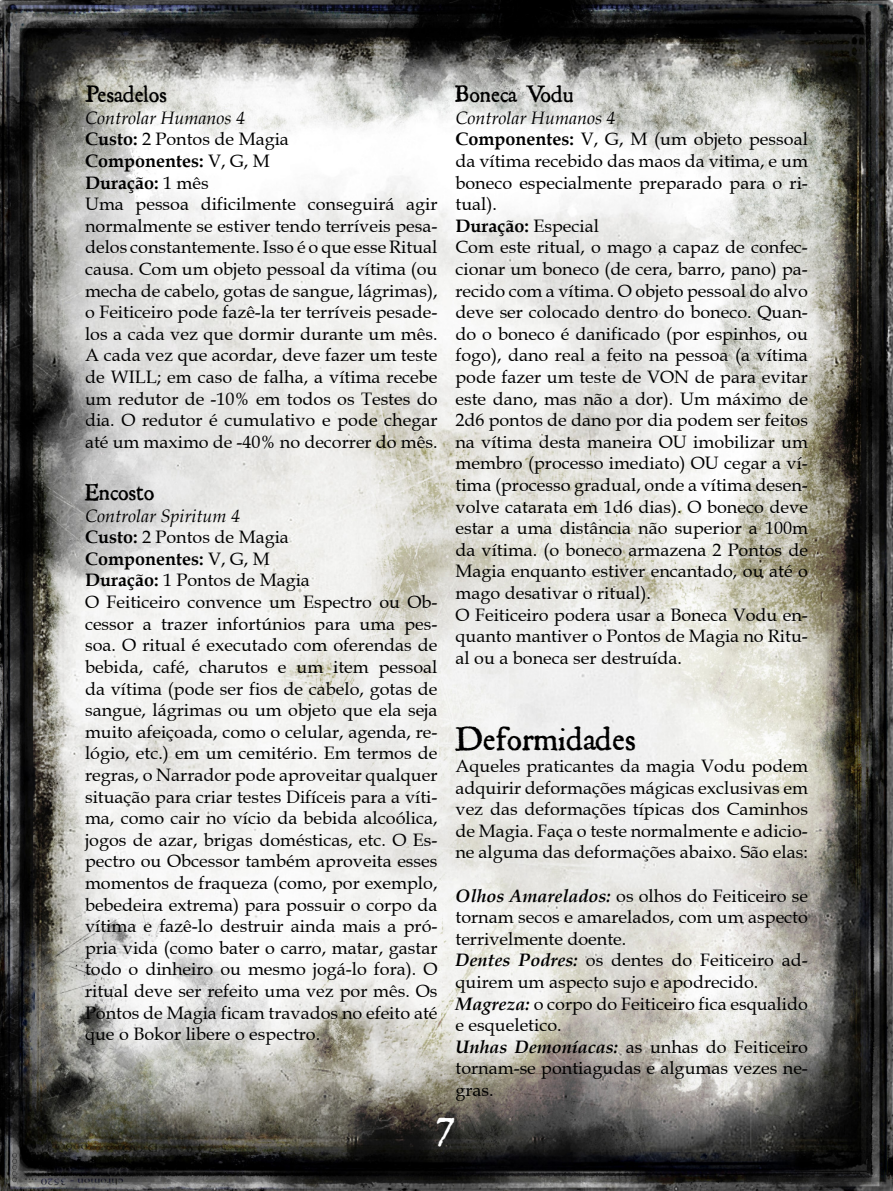
<style>
.page{position:relative;width:893px;height:1191px;background:#fff}
.page>*{position:absolute;margin:0;border:0;box-sizing:border-box;transform-origin:0 0}
.t1{font:45px "Roman Antique";color:#fff}
.t2{font:36px "Roman Antique";color:#000}
.t3{font:25.5px "Roman Antique";color:#000}
.t4{font:18px/21.6px "Book Antiqua";color:#000}
.s1{font-style:italic}
.s2{font-weight:700}
.s3{font-weight:700;font-style:italic}
</style>
<div class="page">
<img style="left:0;top:0;width:893px;height:1191px">
<h3 class="t3" style="left:85px;top:85px;width:84px">Pesadelos</h3>
<p class="t4" style="left:85px;top:109px;width:354px"><span class="s1">Controlar Humanos 4<br></span><span class="s2">Custo:</span> 2 Pontos de Magia<br><span class="s2">Componentes:</span> V, G, M<br><span class="s2">Duração:</span> 1 mês<br>Uma pessoa dificilmente conseguirá agir normalmente se estiver tendo terríveis pesa&shy;delos constantemente. Isso é o que esse Ritual causa. Com um objeto pessoal da vítima (ou mecha de cabelo, gotas de sangue, lágrimas), o Feiticeiro pode fazê-la ter terríveis pesade&shy;los a cada vez que dormir durante um mês.<br>A cada vez que acordar, deve fazer um teste de WILL; em caso de falha, a vítima recebe um redutor de -10% em todos os Testes do dia. O redutor é cumulativo e pode chegar até um maximo de -40% no decorrer do mês.</p>
<h3 class="t3" style="left:85px;top:483px;width:71px">Encosto</h3>
<p class="t4" style="left:85px;top:507px;width:354px"><span class="s1">Controlar Spiritum 4<br></span><span class="s2">Custo:</span> 2 Pontos de Magia<br><span class="s2">Componentes:</span> V, G, M<br><span class="s2">Duração:</span> 1 Pontos de Magia<br>O Feiticeiro convence um Espectro ou Ob&shy;cessor a trazer infortúnios para uma pes&shy;soa. O ritual é executado com oferendas de bebida, café, charutos e um item pessoal da vítima (pode ser fios de cabelo, gotas de sangue, lágrimas ou um objeto que ela seja muito afeiçoada, como o celular, agenda, re&shy;lógio, etc.) em um cemitério. Em termos de regras, o Narrador pode aproveitar qualquer situação para criar testes Difíceis para a víti&shy;ma, como cair no vício da bebida alcoólica, jogos de azar, brigas domésticas, etc. O Es&shy;pectro ou Obcessor também aproveita esses momentos de fraqueza (como, por exemplo, bebedeira extrema) para possuir o corpo da vítima e fazê-lo destruir ainda mais a pró&shy;pria vida (como bater o carro, matar, gastar todo o dinheiro ou mesmo jogá-lo fora). O ritual deve ser refeito uma vez por mês. Os Pontos de Magia ficam travados no efeito até que o Bokor libere o espectro.</p>
<h3 class="t3" style="left:455px;top:85px;width:120px">Boneca Vodu</h3>
<p class="t4" style="left:455px;top:109px;width:354px"><span class="s1">Controlar Humanos 4<br></span><span class="s2">Componentes:</span> V, G, M (um objeto pessoal da vítima recebido das maos da vitima, e um boneco especialmente preparado para o ri&shy;tual).<br><span class="s2">Duração:</span> Especial<br>Com este ritual, o mago a capaz de confec&shy;cionar um boneco (de cera, barro, pano) pa&shy;recido com a vítima. O objeto pessoal do alvo deve ser colocado dentro do boneco. Quan&shy;do o boneco é danificado (por espinhos, ou fogo), dano real a feito na pessoa (a vítima pode fazer um teste de VON de para evitar este dano, mas não a dor). Um máximo de 2d6 pontos de dano por dia podem ser feitos na vítima desta maneira OU imobilizar um membro (processo imediato) OU cegar a ví&shy;tima (processo gradual, onde a vítima desen&shy;volve catarata em 1d6 dias). O boneco deve estar a uma distância não superior a 100m da vítima. (o boneco armazena 2 Pontos de Magia enquanto estiver encantado, ou até o mago desativar o ritual).<br>O Feiticeiro podera usar a Boneca Vodu en&shy;quanto mantiver o Pontos de Magia no Ritu&shy;al ou a boneca ser destruída.</p>
<h2 class="t2" style="left:455px;top:726px;width:182px">Deformidades</h2>
<p class="t4" style="left:455px;top:757px;width:354px;text-align:justify">Aqueles praticantes da magia Vodu podem adquirir deformações mágicas exclusivas em vez das deformações típicas dos Caminhos de Magia. Faça o teste normalmente e adicio&shy;ne alguma das deformações abaixo. São elas:</p>
<p class="t4" style="left:455px;top:886px;width:354px"><span class="s3">Olhos Amarelados:</span> os olhos do Feiticeiro se tornam secos e amarelados, com um aspecto terrivelmente doente.<br><span class="s3">Dentes Podres:</span> os dentes do Feiticeiro ad&shy;quirem um aspecto sujo e apodrecido.<br><span class="s3">Magreza:</span> o corpo do Feiticeiro fica esqualido e esqueletico.<br><span class="s3">Unhas Demoníacas:</span> as unhas do Feiticeiro tornam-se pontiagudas e algumas vezes ne&shy;gras.</p>
<h1 class="t1" style="left:437px;top:1106px;width:20px">7</h1>
</div>
